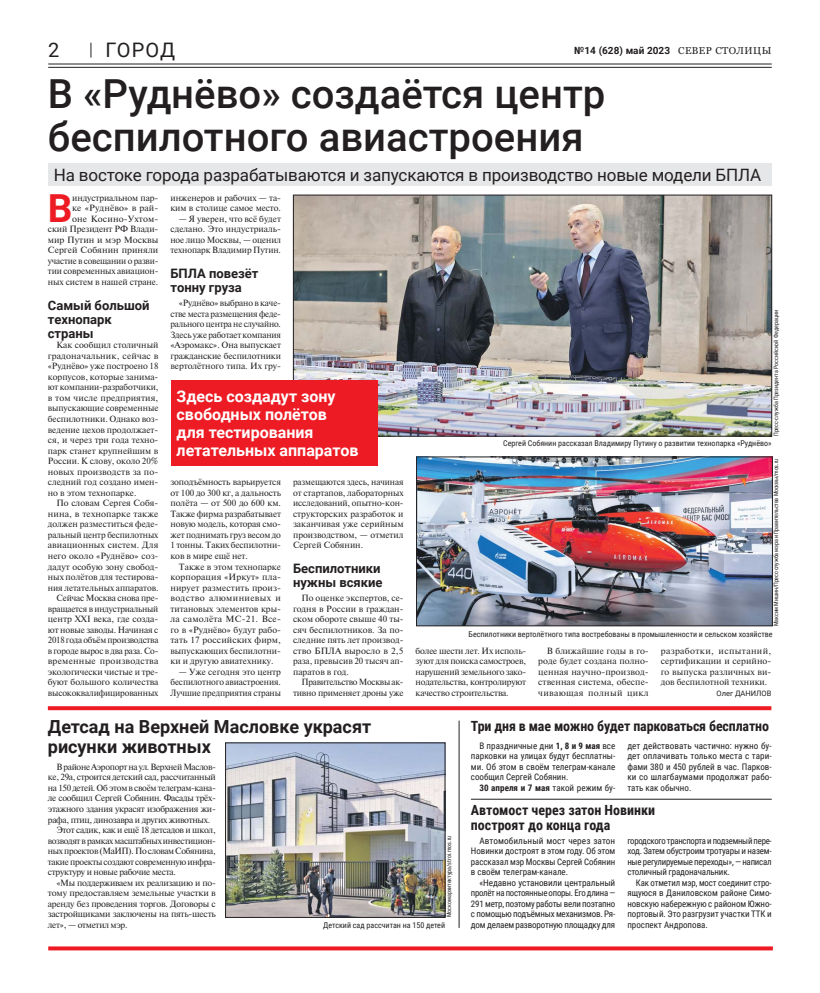
<style>
.page{position:relative;width:820px;height:993px;background:#fff}
.page>*{position:absolute;margin:0;border:0;box-sizing:border-box;transform-origin:0 0}
.t1{font:500 40px/43px "Roboto";color:#231f20}
.t2{font:700 38.6px "Roboto";color:#ed1c24}
.t3{font:20px "Roboto";letter-spacing:.045em;color:#231f20}
.t4{font:700 18px/20px "Roboto";color:#231f20}
.t5{font:17px "Roboto";letter-spacing:-.01em;color:#231f20}
.t6{font:700 16px/18px "Roboto";color:#fff}
.t7{font:700 14px/15px "Roboto Condensed";letter-spacing:-.01em;color:#231f20}
.t8{font:700 13px/14px "Roboto";color:#231f20}
.t9{font:700 10px "Roboto";color:#231f20}
.t10{font:9px/10.5px "Newton C";letter-spacing:-.01em;color:#231f20;text-align:justify}
.t11{font:9px/10.5px "Roboto Condensed";color:#231f20;text-align:justify}
.t12{font:9px "Newton C";letter-spacing:-.03em;color:#231f20}
.t13{font:9px "Newton C";letter-spacing:-.035em;color:#231f20}
.t14{font:700 9px "Roboto Condensed";letter-spacing:.005em;color:#231f20}
.t15{font:8px "Roboto Condensed";color:#231f20}
.t16{font:7.5px "Roboto";color:#231f20}
.t17{font:6px "Roboto Condensed";color:#231f20}
.t18{font:6px "Roboto Condensed";letter-spacing:-.02em;color:#231f20}
.s1{font-family:"Georgia";font-weight:400}
.s2{font-weight:700}
.s3{font-weight:400}
</style>
<div class="page">
<svg style="left:91px;top:43px;width:1px;height:15px"></svg>
<hr style="left:48px;top:64px;width:723px;height:1px;background:#231f20">
<hr style="left:48px;top:67px;width:723px;height:1px;background:#231f20">
<svg style="left:48px;top:946px;width:724px;height:4px;background:#ee343b"></svg>
<img style="left:227px;top:744px;width:216px;height:171px">
<div style="left:225px;top:742px;width:220px;height:175px;border:1px solid #231f20"></div>
<hr style="left:458px;top:720px;width:1px;height:207px;background:#231f20">
<hr style="left:470px;top:798px;width:301px;height:1px;background:#231f20">
<svg style="left:48px;top:706px;width:723px;height:4px;background:#ed272e"></svg>
<div style="left:48px;top:163px;width:723px;height:23px;background:#e6e7e8"></div>
<img style="left:418px;top:458px;width:352px;height:165px">
<div style="left:416px;top:456px;width:356px;height:169px;border:1px solid #231f20"></div>
<img style="left:295px;top:197px;width:474px;height:237px">
<div style="left:293px;top:195px;width:478px;height:241px;border:1px solid #231f20"></div>
<div style="left:171px;top:381px;width:206px;height:85px;background:#ed1c24"></div>
<h3 class="t3" style="left:48px;top:39px;width:13px">2</h3>
<h3 class="t3" style="left:105px;top:39px;width:71px">ГОРОД</h3>
<p class="t9" style="left:574px;top:45px;width:198px">№14 (628) май 2023 <span class="s1">СЕВЕР СТОЛИЦЫ</span></p>
<h1 class="t1" style="left:48px;top:73px;width:558px">В «Руднёво» создаётся центр беспилотного авиастроения</h1>
<h3 class="t5" style="left:54px;top:165px;width:708px">На востоке города разрабатываются и запускаются в производство новые модели БПЛА</h3>
<h2 class="t2" style="left:48px;top:186px;width:26px">В</h2>
<p class="t10" style="left:48px;top:193px;width:112px;text-align:right">индустриальном пар-<br>ке «Руднёво» в рай-<br>оне Косино-Ухтом-<br>ский Президент РФ Влади&shy;мир Путин и мэр Москвы<br>Сергей Собянин приняли участие в совещании о разви&shy;тии современных авиацион&shy;ных систем в нашей стране.</p>
<h3 class="t8" style="left:48px;top:298px;width:103px">Самый большой технопарк страны</h3>
<p class="t10" style="left:48px;top:340px;width:112px;text-indent:9px">Как сообщил столичный градоначальник, сейчас в «Руднёво» уже построено 18 корпусов, которые занима&shy;ют компании-разработчики, в том числе предприятия, выпускающие современные беспилотники. Однако воз&shy;ведение цехов продолжает&shy;ся, и через три года техно&shy;парк станет крупнейшим в России. К слову, около 20% новых производств за по&shy;следний год создано имен&shy;но в этом технопарке.</p>
<p class="t10" style="left:48px;top:498px;width:112px;text-align:right">По словам Сергея Собя&shy;нина, в технопарке также должен разместиться феде&shy;ральный центр беспилотных авиационных систем. Для него около «Руднёво» соз&shy;дадут особую зону свобод&shy;ных полётов для тестирова&shy;ния летательных аппаратов.<br>Сейчас Москва снова пре&shy;вращается в индустриальный центр XXI века, где созда&shy;ют новые заводы. Начиная с<br>2018 года объём производства в городе вырос в два раза. Со&shy;временные производства экологически чистые и тре&shy;буют большого количества высококвалифицированных</p>
<p class="t10" style="left:170px;top:193px;width:112px">инженеров и рабочих — та&shy;ким в столице самое место.</p>
<p class="t10" style="left:170px;top:214px;width:112px;text-indent:9px">— Я уверен, что всё будет сделано. Это индустриаль&shy;ное лицо Москвы, — оценил технопарк Владимир Путин.</p>
<h3 class="t8" style="left:170px;top:266px;width:89px">БПЛА повезёт тонну груза</h3>
<p class="t10" style="left:170px;top:298px;width:112px;text-indent:9px">«Руднёво» выбрано в каче&shy;стве места размещения феде&shy;рального центра не случайно.<br>Здесь уже работает компания «Аэромакс». Она выпускает гражданские беспилотники вертолётного типа. Их гру-</p>
<h3 class="t6" style="left:176px;top:388px;width:183px">Здесь создадут зону свободных полётов для тестирования летательных аппаратов</h3>
<p class="t10" style="left:170px;top:477px;width:112px">зоподъёмность варьируется от 100 до 300 кг, а дальность полёта — от 500 до 600 км.<br>Также фирма разрабатывает новую модель, которая смо&shy;жет поднимать груз весом до 1 тонны. Таких беспилотни&shy;ков в мире ещё нет.</p>
<p class="t10" style="left:170px;top:561px;width:112px;text-indent:9px">Также в этом технопарке корпорация «Иркут» пла&shy;нирует разместить произ&shy;водство алюминиевых и титановых элементов кры&shy;ла самолёта МС-21. Все&shy;го в «Руднёво» будут рабо&shy;тать 17 российских фирм, выпус кающих беспилотни&shy;ки и другую авиатехнику.</p>
<p class="t10" style="left:170px;top:667px;width:112px;text-indent:9px">— Уже сегодня это центр беспилотного авиастроения.<br>Лучшие предприятия страны</p>
<p class="t10" style="left:293px;top:477px;width:112px">размещаются здесь, начиная от стартапов, лабораторных исследований, опытно-кон&shy;структорских разработок и заканчивая уже серийным производством, — отметил Сергей Собянин.</p>
<h3 class="t8" style="left:293px;top:561px;width:91px">Беспилотники нужны всякие</h3>
<p class="t10" style="left:293px;top:593px;width:112px;text-indent:9px">По оценке экспертов, се&shy;годня в России в граждан&shy;ском обороте свыше 40 ты&shy;сяч беспилотников. За по&shy;следние пять лет производ&shy;ство БПЛА выросло в 2,5 раза, превысив 20 тысяч ап&shy;паратов в год.</p>
<p class="t10" style="left:293px;top:677px;width:112px;text-align:right">Правительство Москвы ак&shy;тивно применяет дроны уже</p>
<p class="t17" style="left:772px;top:436px;width:127px;rotate:-90deg">Пресс-служба Президента Российской Федерации</p>
<p class="t15" style="left:503px;top:438px;width:270px">Сергей Собянин рассказал Владимиру Путину о развитии технопарка «Руднёво»</p>
<p class="t18" style="left:772px;top:625px;width:169px;rotate:-90deg">Максим Мишин/Пресс-служба мэра и Правительства Москвы/mos.ru</p>
<p class="t15" style="left:468px;top:629px;width:305px">Беспилотники вертолётного типа востребованы в промышленности и сельском хозяйстве</p>
<p class="t10" style="left:415px;top:646px;width:112px">более шести лет. Их исполь&shy;зуют для поиска самостроев, нарушений земельного зако&shy;нодательства, контролируют качество строительства.</p>
<p class="t10" style="left:538px;top:646px;width:112px;text-indent:9px">В ближайшие годы в го&shy;роде будет создана полно&shy;ценная научно-производ&shy;ственная система, обеспе&shy;чивающая полный цикл</p>
<p class="t10" style="left:660px;top:646px;width:112px">раз работки, испытаний, сертификации и серийно&shy;го выпуска различных ви&shy;дов беспилотной техники.</p>
<p class="t16" style="left:716px;top:688px;width:56px">Олег ДАНИЛОВ</p>
<h3 class="t4" style="left:48px;top:716px;width:325px">Детсад на Верхней Масловке украсят рисунки животных</h3>
<p class="t13" style="left:56px;top:762px;width:161px">В районе Аэропорт на ул. Верхней Маслов-</p>
<p class="t12" style="left:48px;top:773px;width:169px">ке, 29а, строится детский сад, рассчитанный</p>
<p class="t12" style="left:48px;top:784px;width:169px">на 150 детей. Об этом в своём телеграм-кана-</p>
<p class="t12" style="left:48px;top:794px;width:169px">ле сообщил Сергей Собянин. Фасады трёх-</p>
<p class="t12" style="left:48px;top:805px;width:169px">этажного здания украсят изображения жи-</p>
<p class="t12" style="left:48px;top:815px;width:164px">рафа, птиц, динозавра и других животных.</p>
<p class="t12" style="left:56px;top:826px;width:161px">Этот садик, как и ещё 18 детсадов и школ,</p>
<p class="t13" style="left:48px;top:836px;width:169px">возводят в рамках масштабных инвестицион-</p>
<p class="t13" style="left:48px;top:847px;width:169px">ных проектов (МаИП). По словам Собянина,</p>
<p class="t13" style="left:48px;top:857px;width:169px">такие проекты создают современную инфра-</p>
<p class="t12" style="left:48px;top:868px;width:129px">структуру и новые рабочие места.</p>
<p class="t12" style="left:56px;top:878px;width:161px">«Мы поддерживаем их реализацию и по-</p>
<p class="t10" style="left:48px;top:888px;width:169px">тому предоставляем земельные участки в</p>
<p class="t10" style="left:48px;top:898px;width:169px">аренду без проведения торгов. Договоры с</p>
<p class="t10" style="left:48px;top:909px;width:169px">застройщиками заключены на пять-шесть</p>
<p class="t12" style="left:48px;top:920px;width:81px">лет», — отметил мэр.</p>
<p class="t15" style="left:323px;top:920px;width:123px">Детский сад рассчитан на 150 детей</p>
<p class="t17" style="left:445px;top:916px;width:83px;rotate:-90deg">Москомархитектура/stroi.mos.ru</p>
<h3 class="t7" style="left:470px;top:718px;width:299px">Три дня в мае можно будет парковаться бесплатно</h3>
<p class="t11" style="left:627px;top:740px;width:146px">дет действовать частично: нужно бу&shy;дет оплачивать только места с тари&shy;фами 380 и 450 рублей в час. Парков&shy;ки со шлагбаумами продолжат рабо&shy;тать как обычно.</p>
<h3 class="t7" style="left:470px;top:802px;width:186px">Автомост через затон Новинки построят до конца года</h3>
<p class="t11" style="left:470px;top:835px;width:146px;text-indent:9px">Автомобильный мост через затон Новинки достроят в этом году. Об этом рассказал мэр Москвы Сергей Собянин в своём телеграм-канале.</p>
<p class="t11" style="left:470px;top:877px;width:146px;text-indent:9px">«Недавно установили центральный пролёт на постоянные опоры. Его длина — 291 метр, поэтому работы вели поэтапно с помощью подъëмных механизмов. Ря&shy;дом делаем разворотную площадку для</p>
<p class="t11" style="left:470px;top:740px;width:146px;text-indent:9px">В праздничные дни <span class="s2">1, 8 и 9 мая</span> все парковки на улицах будут бесплатны&shy;ми. Об этом в своём телеграм-канале сообщил Сергей Собянин.</p>
<p class="t14" style="left:479px;top:782px;width:137px">30 апреля и 7 мая <span class="s3">такой режим бу-</span></p>
<p class="t11" style="left:627px;top:835px;width:146px">городского транспорта и подземный пере&shy;ход. Затем обустроим тротуары и назем&shy;ные регулируемые переходы», — написал столичный градоначальник.</p>
<p class="t11" style="left:627px;top:877px;width:146px;text-indent:9px">Как отметил мэр, мост соединит стро&shy;ящуюся в Даниловском районе Симо&shy;новскую набережную с районом Южно&shy;портовый. Это разгрузит участки ТТК и проспект Андропова.</p>
</div>
